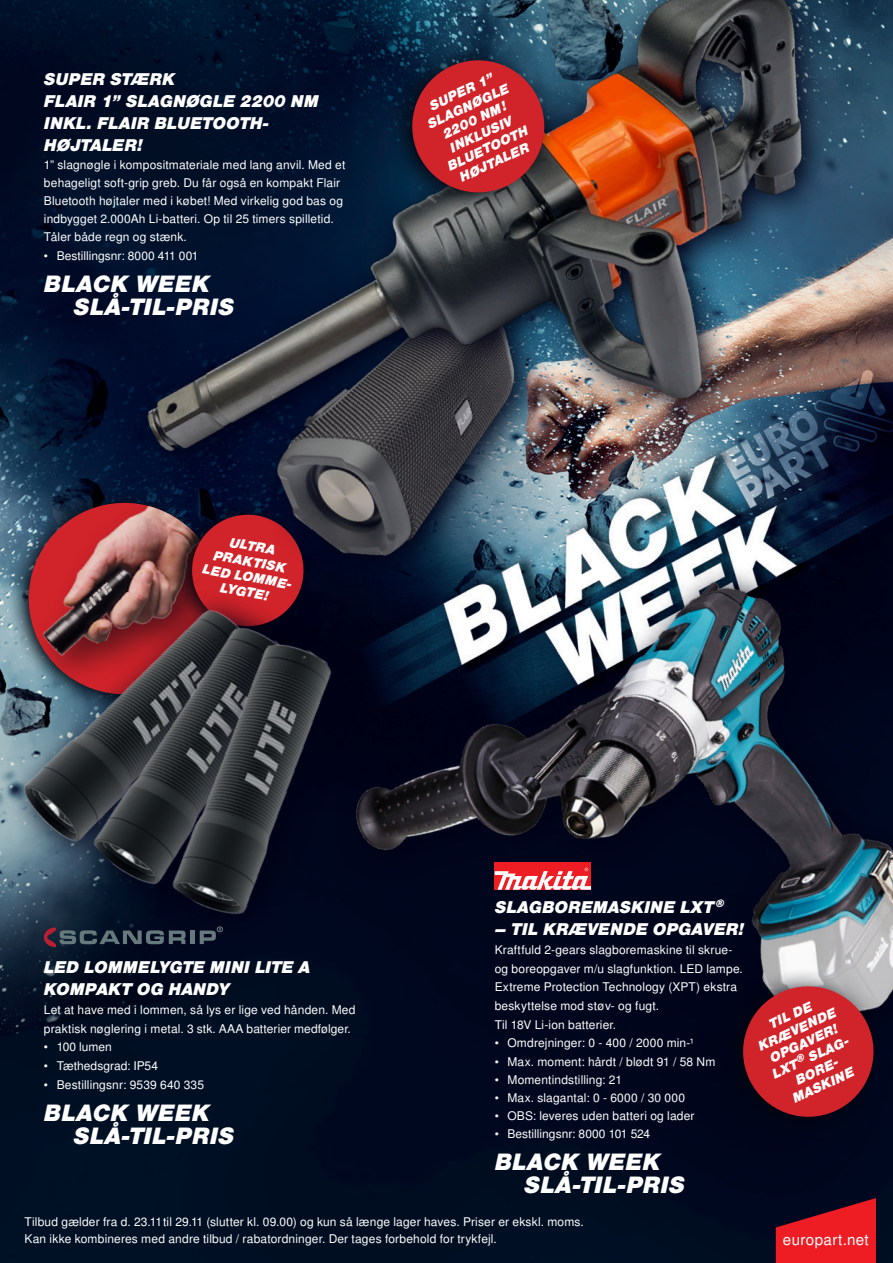
<style>
.page{position:relative;width:893px;height:1263px;background:#fff}
.page>*{position:absolute;margin:0;border:0;box-sizing:border-box;transform-origin:0 0}
.t1{font:italic 900 22.5px/23.2px "Nimbus San LOT";letter-spacing:.01em;color:#fff}
.t2{font:italic 900 16.2px/21.8px "Nimbus San LOT";color:#fff}
.t3{font:15.15px "Nimbus San LOT";letter-spacing:.025em;color:#fff}
.t4{font:italic 900 12.9px/15.5px "Nimbus San LOT";color:#fff;text-align:center}
.t5{font:12px/18.8px "Nimbus San LOT";letter-spacing:.01em;color:#fff}
</style>
<div class="page">
<img style="left:0;top:0;width:893px;height:1263px">
<svg style="left:15px;top:489px;width:21px;height:101px;background:#44677f"></svg>
<img style="left:29px;top:503px;width:140px;height:87px">
<svg style="left:169px;top:543px;width:19px;height:47px"></svg>
<svg style="left:188px;top:543px;width:39px;height:47px;background:#b82027"></svg>
<div style="left:776px;top:1243px;width:100px;height:20px;background:#ee1d23"></div>
<img style="left:259px;top:451px;width:634px;height:792px">
<img style="left:227px;top:543px;width:356px;height:57px">
<img style="left:36px;top:0;width:853px;height:543px">
<svg style="left:4px;top:590px;width:285px;height:283px;background:#8d555d"></svg>
<img style="left:0;top:599px;width:292px;height:252px">
<svg style="left:75px;top:606px;width:250px;height:309px;background:#4e2530"></svg>
<img style="left:56px;top:614px;width:282px;height:282px">
<svg style="left:154px;top:623px;width:209px;height:323px;background:#0e0b1f"></svg>
<img style="left:129px;top:630px;width:254px;height:297px">
<svg style="left:44px;top:927px;width:142px;height:20px;background:#2d3544"></svg>
<div style="left:190px;top:930px;width:5px;height:14px;background:#66797d"></div>
<svg style="left:200px;top:926px;width:23px;height:18px"></svg>
<svg style="left:716px;top:968px;width:173px;height:173px;background:#212537"></svg>
<svg style="left:734px;top:977px;width:149px;height:149px;background:#8e2731"></svg>
<div style="left:495px;top:862px;width:96px;height:28px;background:#ee1d23"></div>
<svg style="left:495px;top:868px;width:96px;height:22px"></svg>
<svg style="left:386px;top:43px;width:173px;height:172px;background:#283b4b"></svg>
<svg style="left:403px;top:51px;width:150px;height:151px;background:#8b2934"></svg>
<h2 class="t2" style="left:44px;top:69px;width:276px">SUPER STÆRK<br>FLAIR 1” SLAGNØGLE 2200 NM<br>INKL. FLAIR BLUETOOTH-<br>HØJTALER!</h2>
<p class="t5" style="left:44px;top:156px;width:303px;line-height:18px">1” slagnøgle i kompositmateriale med lang anvil. Med et behageligt soft-grip greb. Du får også en kompakt Flair Bluetooth højtaler med i købet! Med virkelig god bas og indbygget 2.000Ah Li-batteri. Op til 25 timers spilletid.<br>Tåler både regn og stænk.</p>
<p class="t5" style="left:44px;top:247px;width:156px">• Bestillingsnr: 8000 411 001</p>
<h1 class="t1" style="left:73px;top:272px;width:162px;text-indent:-30px">BLACK WEEK<br>SLÅ-TIL-PRIS</h1>
<p class="t4" style="left:418px;top:104px;width:90px;rotate:-25deg">SUPER 1”<br>SLAGNØGLE<br>2200 NM!<br>INKLUSIV<br>BLUETOOTH<br>HØJTALER</p>
<p class="t4" style="left:209px;top:531px;width:92px;rotate:10deg">ULTRA<br>PRAKTISK<br>LED LOMME-<br>LYGTE!</p>
<h2 class="t2" style="left:44px;top:957px;width:268px">LED LOMMELYGTE MINI LITE A<br>KOMPAKT OG HANDY</h2>
<p class="t5" style="left:44px;top:1000px;width:313px">Let at have med i lommen, så lys er lige ved hånden. Med praktisk nøglering i metal. 3 stk. AAA batterier medfølger.</p>
<p class="t5" style="left:44px;top:1038px;width:69px">• 100 lumen</p>
<p class="t5" style="left:44px;top:1057px;width:116px">• Tæthedsgrad: IP54</p>
<p class="t5" style="left:44px;top:1075px;width:162px">• Bestillingsnr: 9539 640 335</p>
<h1 class="t1" style="left:73px;top:1101px;width:162px;text-indent:-30px">BLACK WEEK<br>SLÅ-TIL-PRIS</h1>
<h2 class="t2" style="left:495px;top:897px;width:231px">SLAGBOREMASKINE LXT <sup>®</sup></h2>
<h2 class="t2" style="left:495px;top:918px;width:251px">– TIL KRÆVENDE OPGAVER!</h2>
<p class="t5" style="left:495px;top:940px;width:250px">Kraftfuld 2-gears slagboremaskine til skrue&shy;og boreopgaver m/u slagfunktion. LED lampe.<br>Extreme Protection Technology (XPT) ekstra beskyttelse mod støv- og fugt.<br>Til 18V Li-ion batterier.</p>
<p class="t5" style="left:495px;top:1034px;width:201px">• Omdrejninger: 0 - 400 / 2000 min-¹</p>
<p class="t5" style="left:495px;top:1053px;width:222px">• Max. moment: hårdt / blødt 91 / 58 Nm</p>
<p class="t5" style="left:495px;top:1071px;width:129px">• Momentindstilling: 21</p>
<p class="t5" style="left:495px;top:1089px;width:192px">• Max. slagantal: 0 - 6000 / 30 000</p>
<p class="t5" style="left:495px;top:1107px;width:201px">• OBS: leveres uden batteri og lader</p>
<p class="t5" style="left:495px;top:1125px;width:157px">• Bestillingsnr: 8000 101 524</p>
<h1 class="t1" style="left:524px;top:1150px;width:162px;text-indent:-30px">BLACK WEEK<br>SLÅ-TIL-PRIS</h1>
<p class="t5" style="left:25px;top:1214px;width:561px;line-height:16.5px">Tilbud gælder fra d. 23.11til 29.11 (slutter kl. 09.00) og kun så længe lager haves. Priser er ekskl. moms.<br>Kan ikke kombineres med andre tilbud / rabatordninger. Der tages forbehold for trykfejl.</p>
<p class="t4" style="left:749px;top:1026px;width:87px;rotate:-25deg">TIL DE<br>KRÆVENDE<br>OPGAVER!<br>LXT<sup>®</sup> SLAG-<br>BORE-<br>MASKINE</p>
<p class="t3" style="left:783px;top:1230px;width:87px">europart.net</p>
</div>
